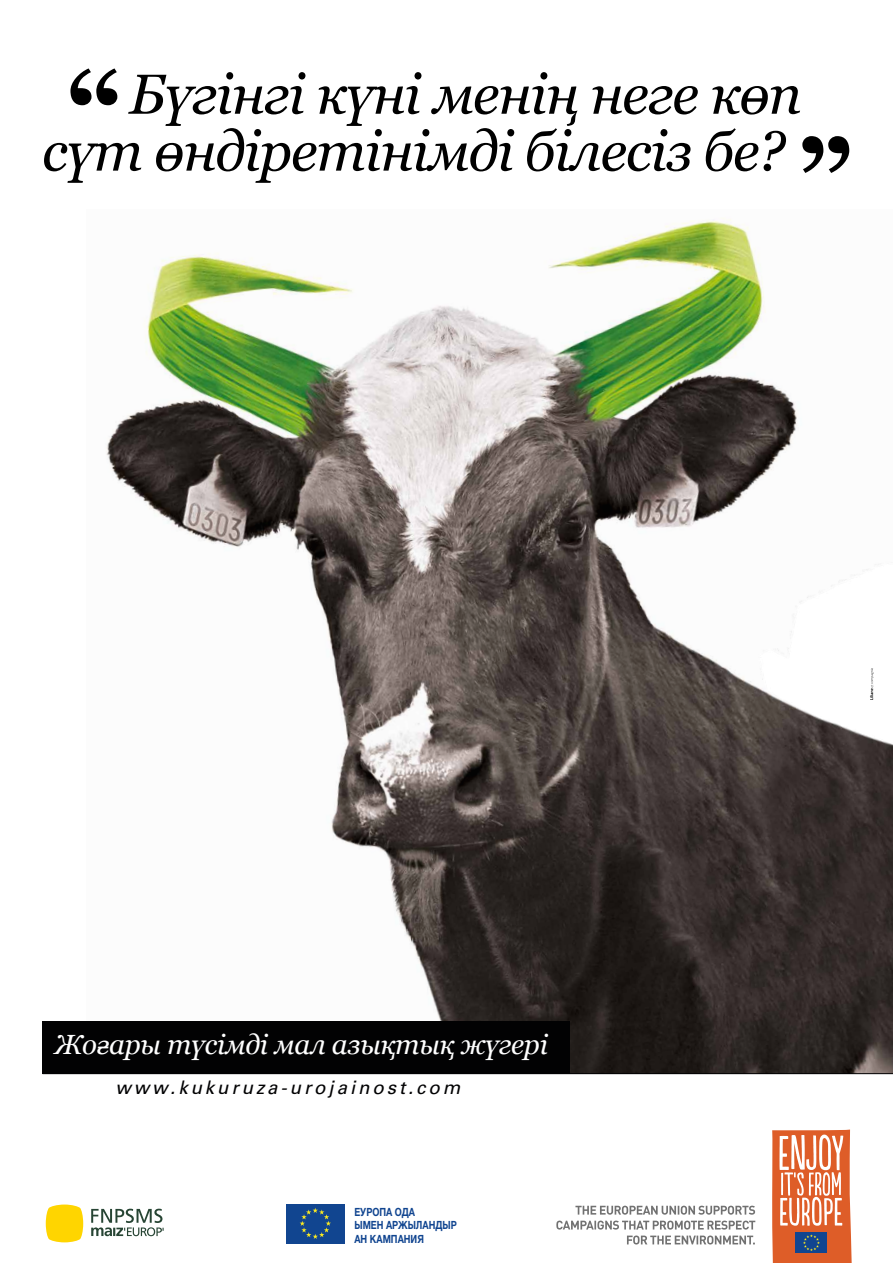
<style>
.page{position:relative;width:893px;height:1263px;background:#fff}
.page>*{position:absolute;margin:0;border:0;box-sizing:border-box;transform-origin:0 0}
.t1{font:700 107.4px "Georgia";color:#000}
.t2{font:italic 56.25px "Georgia";letter-spacing:-.02em;color:#000}
.t3{font:italic 27.75px "Georgia";letter-spacing:-.01em;color:#fff}
.t4{font:italic 18.6px "Univers LT Std";letter-spacing:.16em;color:#020203}
.t5{font:700 11.32px/13.6px "Helvetica Neue Cyr";color:#114590;scale:.8 1}
</style>
<div class="page">
<img style="left:106px;top:218px;width:787px;height:855px">
<div style="left:43px;top:1021px;width:527px;height:52px;background:#020203"></div>
<hr style="left:43px;top:1073px;width:850px;height:1px;background:#020203">
<svg style="left:46px;top:1204px;width:37px;height:38px"></svg>
<svg style="left:91px;top:1209px;width:73px;height:27px"></svg>
<svg style="left:772px;top:1129px;width:80px;height:134px;background:#d98261"></svg>
<svg style="left:627px;top:1235px;width:128px;height:9px"></svg>
<svg style="left:556px;top:1206px;width:199px;height:23px"></svg>
<div style="left:286px;top:1204px;width:58px;height:39px;background:#114590"></div>
<svg style="left:300px;top:1208px;width:31px;height:31px"></svg>
<svg style="left:870px;top:668px;width:4px;height:32px"></svg>
<h1 class="t1" style="left:67px;top:30px;width:57px">“</h1>
<p class="t2" style="left:129px;top:53px;width:674px">Бүгінгі күні менің неге көп</p>
<p class="t2" style="left:42px;top:110px;width:745px">сүт өндіретінімді білесіз бе?</p>
<h1 class="t1" style="left:797px;top:98px;width:57px">”</h1>
<p class="t3" style="left:55px;top:1024px;width:494px">Жоғары түсімді мал азықтық жүгері</p>
<p class="t4" style="left:115px;top:1076px;width:347px">www.kukuruza-urojainost.com</p>
<p class="t5" style="left:354px;top:1205px;width:130px">ЕУРОПА ОДА<br>ЫМЕН АРЖЫЛАНДЫР<br>АН КАМПАНИЯ</p>
</div>
